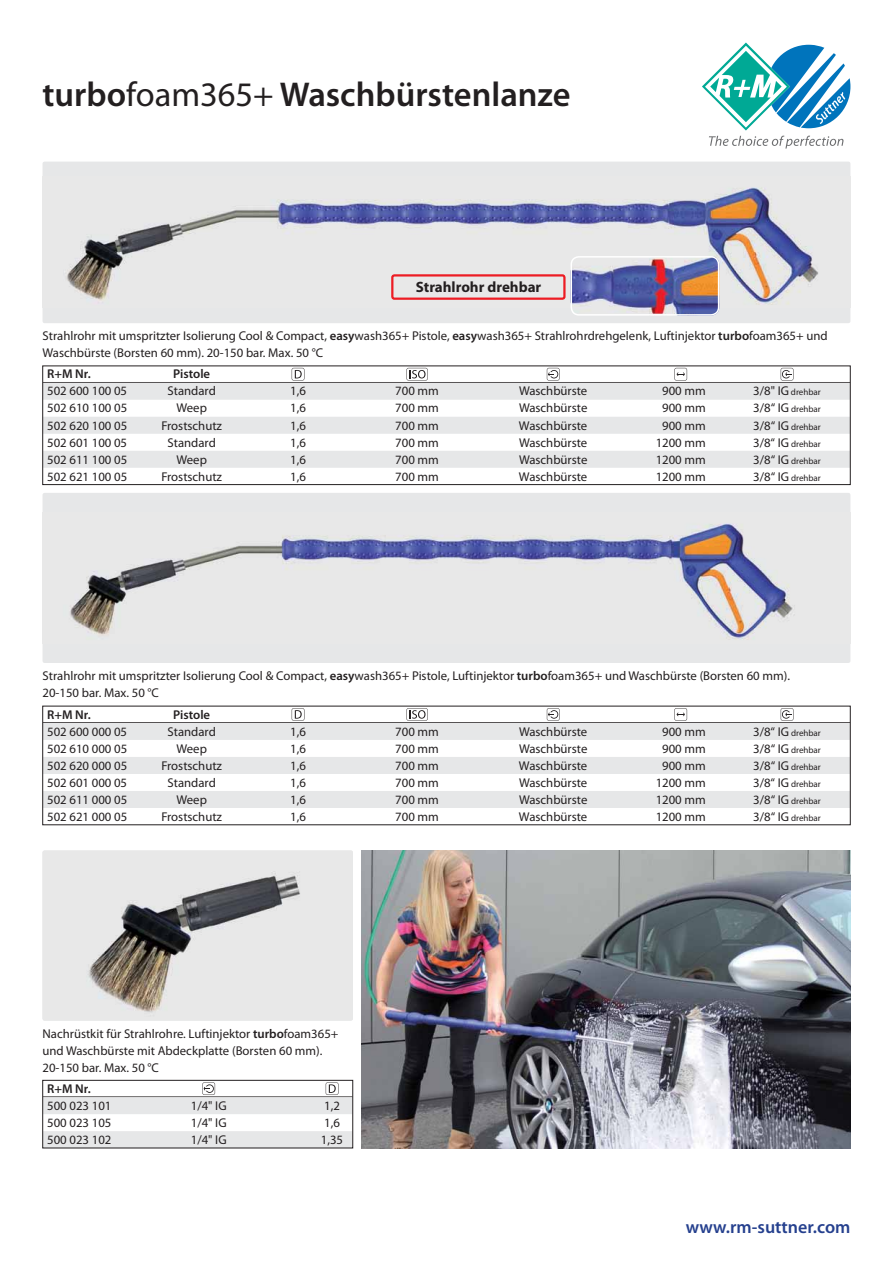
<style>
.page{position:relative;width:893px;height:1263px;background:#fff}
.page>*{position:absolute;margin:0;border:0;box-sizing:border-box;transform-origin:0 0}
.t1{font:600 34.5px "Myriad Pro";color:#231f20}
.t2{font:600 18px "Myriad Pro";color:#25408e}
.t3{font:700 15px "Myriad Pro";color:#231f20}
.t4{font:12.75px/17px "Myriad Pro";color:#231f20}
.t5{font:600 12.75px "Myriad Pro";color:#231f20}
.t6{font:9px "Myriad Pro";color:#231f20}
.s1{font-weight:400}
.s2{font-weight:600}
.s3{font-size:12.75px}
</style>
<div class="page">
<div style="left:43px;top:493px;width:807px;height:170px;background:#e6e7e8;border-radius:2px"></div>
<img style="left:70px;top:523px;width:725px;height:117px">
<img style="left:43px;top:850px;width:310px;height:170px;border-radius:2px">
<div style="left:43px;top:162px;width:807px;height:161px;background:#e6e7e8;border-radius:2px"></div>
<img style="left:66px;top:187px;width:752px;height:121px">
<img style="left:570px;top:256px;width:149px;height:60px;border-radius:9px">
<div style="left:570px;top:256px;width:149px;height:60px;border:2px solid #fff;border-radius:8px"></div>
<img style="left:361px;top:850px;width:489px;height:298px">
<svg style="left:702px;top:43px;width:148px;height:106px"></svg>
<hr style="left:43px;top:722px;width:807px;height:1px;background:#231f20">
<div style="left:43px;top:723px;width:807px;height:17px;background:#e6e7e8"></div>
<div style="left:43px;top:757px;width:807px;height:17px;background:#e6e7e8"></div>
<div style="left:43px;top:791px;width:807px;height:17px;background:#e6e7e8"></div>
<svg style="left:292px;top:708px;width:12px;height:13px"></svg>
<svg style="left:406px;top:708px;width:22px;height:13px"></svg>
<svg style="left:547px;top:708px;width:13px;height:13px"></svg>
<svg style="left:674px;top:708px;width:13px;height:13px"></svg>
<svg style="left:781px;top:708px;width:12px;height:13px"></svg>
<div style="left:43px;top:1097px;width:310px;height:17px;background:#e6e7e8"></div>
<div style="left:43px;top:1131px;width:310px;height:17px;background:#e6e7e8"></div>
<svg style="left:202px;top:1082px;width:13px;height:13px"></svg>
<svg style="left:326px;top:1082px;width:12px;height:13px"></svg>
<div style="left:43px;top:1080px;width:310px;height:68px;border:1px solid #231f20"></div>
<hr style="left:43px;top:382px;width:807px;height:1px;background:#231f20">
<div style="left:43px;top:383px;width:807px;height:17px;background:#e6e7e8"></div>
<div style="left:43px;top:417px;width:807px;height:17px;background:#e6e7e8"></div>
<div style="left:43px;top:451px;width:807px;height:17px;background:#e6e7e8"></div>
<svg style="left:292px;top:368px;width:12px;height:13px"></svg>
<svg style="left:406px;top:368px;width:22px;height:13px"></svg>
<svg style="left:547px;top:368px;width:13px;height:13px"></svg>
<svg style="left:674px;top:368px;width:13px;height:13px"></svg>
<svg style="left:781px;top:368px;width:12px;height:13px"></svg>
<div style="left:43px;top:366px;width:807px;height:119px;border:1px solid #231f20"></div>
<div style="left:391px;top:274px;width:175px;height:26px;border:2px solid #ed1c24;border-radius:2px"></div>
<h1 class="t1" style="left:43px;top:82px;width:530px">turbo<span class="s1">foam365+</span> Waschbürstenlanze</h1>
<p class="t3" style="left:416px;top:278px;width:127px">Strahlrohr drehbar</p>
<p class="t4" style="left:43px;top:329px;width:787px">Strahlrohr mit umspritzter Isolierung Cool &amp; Compact, <span class="s2">easy</span>wash365+ Pistole, <span class="s2">easy</span>wash365+ Strahlrohrdrehgelenk, Luftinjektor <span class="s2">turbo</span>foam365+ und<br>Waschbürste (Borsten 60 mm). 20-150 bar. Max. 50 °C</p>
<p class="t5" style="left:47px;top:369px;width:45px">R+M Nr.</p>
<p class="t5" style="left:173px;top:369px;width:39px">Pistole</p>
<p class="t4" style="left:47px;top:384px;width:82px">502 600 100 05</p>
<p class="t4" style="left:168px;top:384px;width:50px">Standard</p>
<p class="t4" style="left:290px;top:384px;width:17px">1,6</p>
<p class="t4" style="left:395px;top:384px;width:45px">700 mm</p>
<p class="t4" style="left:519px;top:384px;width:70px">Waschbürste</p>
<p class="t4" style="left:662px;top:384px;width:45px">900 mm</p>
<p class="t6" style="left:753px;top:389px;width:69px"><span class="s3">3/8" IG</span> drehbar</p>
<p class="t4" style="left:47px;top:401px;width:82px">502 610 100 05</p>
<p class="t4" style="left:177px;top:401px;width:32px">Weep</p>
<p class="t4" style="left:290px;top:401px;width:17px">1,6</p>
<p class="t4" style="left:395px;top:401px;width:45px">700 mm</p>
<p class="t4" style="left:519px;top:401px;width:70px">Waschbürste</p>
<p class="t4" style="left:662px;top:401px;width:45px">900 mm</p>
<p class="t6" style="left:753px;top:406px;width:69px"><span class="s3">3/8“ IG</span> drehbar</p>
<p class="t4" style="left:47px;top:418px;width:82px">502 620 100 05</p>
<p class="t4" style="left:161px;top:418px;width:62px">Frostschutz</p>
<p class="t4" style="left:290px;top:418px;width:17px">1,6</p>
<p class="t4" style="left:395px;top:418px;width:45px">700 mm</p>
<p class="t4" style="left:519px;top:418px;width:70px">Waschbürste</p>
<p class="t4" style="left:662px;top:418px;width:45px">900 mm</p>
<p class="t6" style="left:753px;top:423px;width:69px"><span class="s3">3/8“ IG</span> drehbar</p>
<p class="t4" style="left:47px;top:435px;width:82px">502 601 100 05</p>
<p class="t4" style="left:168px;top:435px;width:50px">Standard</p>
<p class="t4" style="left:290px;top:435px;width:17px">1,6</p>
<p class="t4" style="left:395px;top:435px;width:45px">700 mm</p>
<p class="t4" style="left:519px;top:435px;width:70px">Waschbürste</p>
<p class="t4" style="left:656px;top:435px;width:52px">1200 mm</p>
<p class="t6" style="left:753px;top:440px;width:69px"><span class="s3">3/8“ IG</span> drehbar</p>
<p class="t4" style="left:47px;top:452px;width:82px">502 611 100 05</p>
<p class="t4" style="left:177px;top:452px;width:32px">Weep</p>
<p class="t4" style="left:290px;top:452px;width:17px">1,6</p>
<p class="t4" style="left:395px;top:452px;width:45px">700 mm</p>
<p class="t4" style="left:519px;top:452px;width:70px">Waschbürste</p>
<p class="t4" style="left:656px;top:452px;width:52px">1200 mm</p>
<p class="t6" style="left:753px;top:457px;width:69px"><span class="s3">3/8“ IG</span> drehbar</p>
<p class="t4" style="left:47px;top:469px;width:82px">502 621 100 05</p>
<p class="t4" style="left:161px;top:469px;width:62px">Frostschutz</p>
<p class="t4" style="left:290px;top:469px;width:17px">1,6</p>
<p class="t4" style="left:395px;top:469px;width:45px">700 mm</p>
<p class="t4" style="left:519px;top:469px;width:70px">Waschbürste</p>
<p class="t4" style="left:656px;top:469px;width:52px">1200 mm</p>
<p class="t6" style="left:753px;top:474px;width:69px"><span class="s3">3/8“ IG</span> drehbar</p>
<p class="t4" style="left:43px;top:669px;width:749px">Strahlrohr mit umspritzter Isolierung Cool &amp; Compact, <span class="s2">easy</span>wash365+ Pistole, Luftinjektor <span class="s2">turbo</span>foam365+ und Waschbürste (Borsten 60 mm).<br>20-150 bar. Max. 50 °C</p>
<p class="t5" style="left:47px;top:710px;width:45px">R+M Nr.</p>
<p class="t5" style="left:173px;top:710px;width:39px">Pistole</p>
<p class="t4" style="left:47px;top:724px;width:82px">502 600 000 05</p>
<p class="t4" style="left:168px;top:724px;width:50px">Standard</p>
<p class="t4" style="left:290px;top:724px;width:17px">1,6</p>
<p class="t4" style="left:395px;top:724px;width:45px">700 mm</p>
<p class="t4" style="left:519px;top:724px;width:70px">Waschbürste</p>
<p class="t4" style="left:662px;top:724px;width:45px">900 mm</p>
<p class="t6" style="left:753px;top:729px;width:69px"><span class="s3">3/8“ IG</span> drehbar</p>
<p class="t4" style="left:47px;top:741px;width:82px">502 610 000 05</p>
<p class="t4" style="left:177px;top:741px;width:32px">Weep</p>
<p class="t4" style="left:290px;top:741px;width:17px">1,6</p>
<p class="t4" style="left:395px;top:741px;width:45px">700 mm</p>
<p class="t4" style="left:519px;top:741px;width:70px">Waschbürste</p>
<p class="t4" style="left:662px;top:741px;width:45px">900 mm</p>
<p class="t6" style="left:753px;top:746px;width:69px"><span class="s3">3/8“ IG</span> drehbar</p>
<p class="t4" style="left:47px;top:758px;width:82px">502 620 000 05</p>
<p class="t4" style="left:161px;top:758px;width:62px">Frostschutz</p>
<p class="t4" style="left:290px;top:758px;width:17px">1,6</p>
<p class="t4" style="left:395px;top:758px;width:45px">700 mm</p>
<p class="t4" style="left:519px;top:758px;width:70px">Waschbürste</p>
<p class="t4" style="left:662px;top:758px;width:45px">900 mm</p>
<p class="t6" style="left:753px;top:763px;width:69px"><span class="s3">3/8“ IG</span> drehbar</p>
<p class="t4" style="left:47px;top:775px;width:82px">502 601 000 05</p>
<p class="t4" style="left:168px;top:775px;width:50px">Standard</p>
<p class="t4" style="left:290px;top:775px;width:17px">1,6</p>
<p class="t4" style="left:395px;top:775px;width:45px">700 mm</p>
<p class="t4" style="left:519px;top:775px;width:70px">Waschbürste</p>
<p class="t4" style="left:656px;top:775px;width:52px">1200 mm</p>
<p class="t6" style="left:753px;top:780px;width:69px"><span class="s3">3/8“ IG</span> drehbar</p>
<p class="t4" style="left:47px;top:792px;width:82px">502 611 000 05</p>
<p class="t4" style="left:177px;top:792px;width:32px">Weep</p>
<p class="t4" style="left:290px;top:792px;width:17px">1,6</p>
<p class="t4" style="left:395px;top:792px;width:45px">700 mm</p>
<p class="t4" style="left:519px;top:792px;width:70px">Waschbürste</p>
<p class="t4" style="left:656px;top:792px;width:52px">1200 mm</p>
<p class="t6" style="left:753px;top:797px;width:69px"><span class="s3">3/8“ IG</span> drehbar</p>
<p class="t4" style="left:47px;top:809px;width:82px">502 621 000 05</p>
<p class="t4" style="left:161px;top:809px;width:62px">Frostschutz</p>
<p class="t4" style="left:290px;top:809px;width:17px">1,6</p>
<p class="t4" style="left:395px;top:809px;width:45px">700 mm</p>
<p class="t4" style="left:519px;top:809px;width:70px">Waschbürste</p>
<p class="t4" style="left:656px;top:809px;width:52px">1200 mm</p>
<p class="t6" style="left:753px;top:814px;width:69px"><span class="s3">3/8“ IG</span> drehbar</p>
<p class="t4" style="left:43px;top:1026px;width:297px">Nachrüstkit für Strahlrohre. Luftinjektor <span class="s2">turbo</span>foam365+ und Waschbürste mit Abdeckplatte (Borsten 60 mm).<br>20-150 bar. Max. 50 °C</p>
<p class="t5" style="left:47px;top:1084px;width:45px">R+M Nr.</p>
<p class="t4" style="left:47px;top:1098px;width:66px">500 023 101</p>
<p class="t4" style="left:191px;top:1098px;width:37px">1/4" IG</p>
<p class="t4" style="left:324px;top:1098px;width:17px">1,2</p>
<p class="t4" style="left:47px;top:1115px;width:66px">500 023 105</p>
<p class="t4" style="left:191px;top:1115px;width:37px">1/4" IG</p>
<p class="t4" style="left:324px;top:1115px;width:17px">1,6</p>
<p class="t4" style="left:47px;top:1132px;width:66px">500 023 102</p>
<p class="t4" style="left:191px;top:1132px;width:37px">1/4" IG</p>
<p class="t4" style="left:321px;top:1132px;width:24px">1,35</p>
<h2 class="t2" style="left:686px;top:1220px;width:166px">www.rm-suttner.com</h2>
</div>
